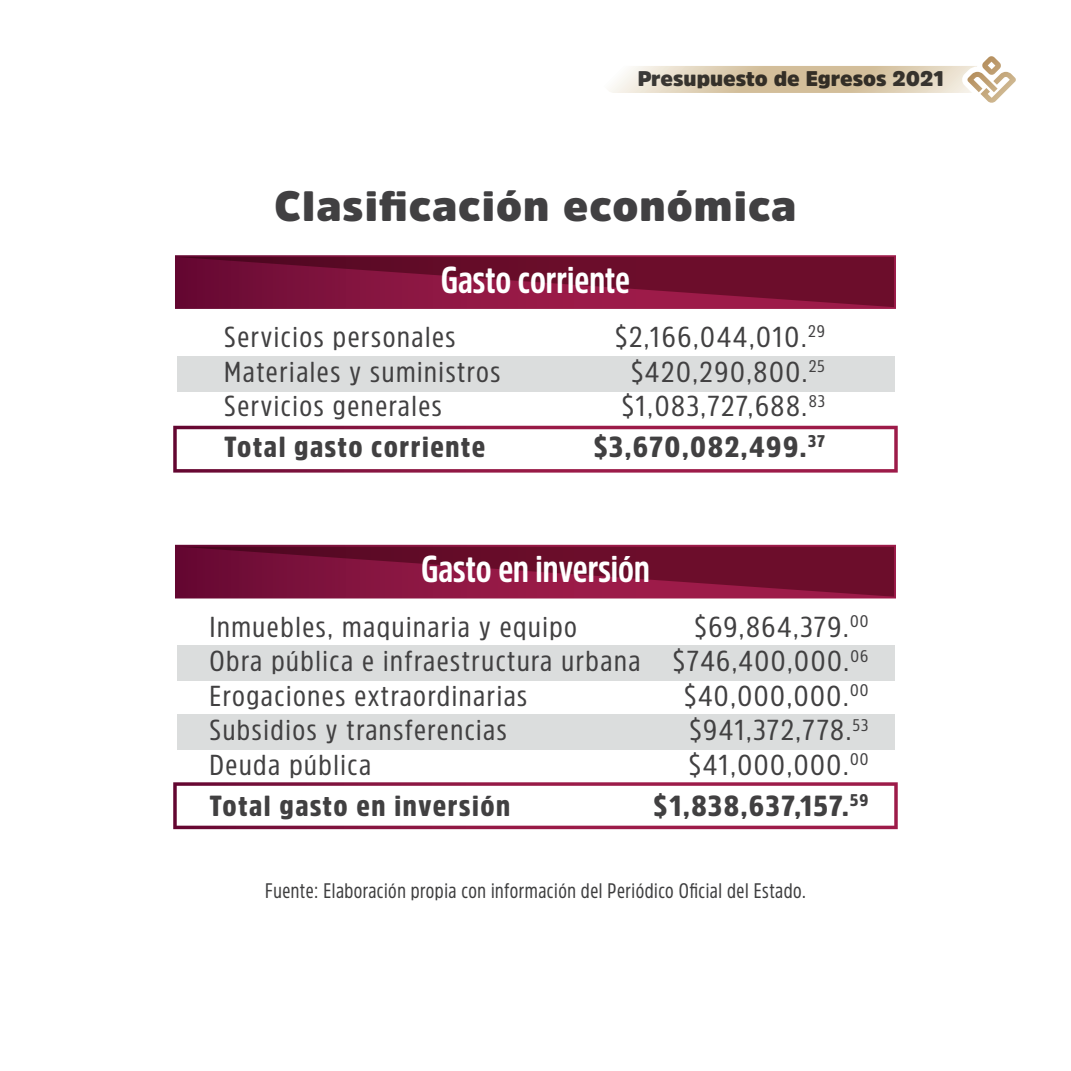
<style>
.page{position:relative;width:1071px;height:1071px;background:#fff}
.page>*{position:absolute;margin:0;border:0;box-sizing:border-box;transform-origin:0 0}
.t1{font:900 42px "Amsi Pro";letter-spacing:.025em;color:#414042}
.t2{font:700 37.27px "Amsi Pro Cond";color:#fff}
.t3{font:28.88px/34.6px "Amsi Pro Cond";letter-spacing:.05em;color:#414041;scale:1.09 1}
.t4{font:900 28.88px "Amsi Pro Cond";letter-spacing:.05em;color:#414041;scale:1.09 1}
.t5{font:21px "Amsi Pro Cond";letter-spacing:.025em;color:#3e3e3f}
.t6{font:900 21px "Amsi Pro";color:#3e3e3f}
</style>
<div class="page">
<svg style="left:175px;top:255px;width:721px;height:54px;background:#791136"></svg>
<div style="left:177px;top:356px;width:717px;height:35px;background:#dbdddd"></div>
<svg style="left:173px;top:426px;width:725px;height:47px"></svg>
<svg style="left:175px;top:545px;width:721px;height:53px;background:#781035"></svg>
<div style="left:177px;top:645px;width:717px;height:36px;background:#dbdddd"></div>
<div style="left:177px;top:714px;width:717px;height:36px;background:#dbdddd"></div>
<svg style="left:173px;top:782px;width:725px;height:47px"></svg>
<svg style="left:609px;top:56px;width:407px;height:47px"></svg>
<p class="t6" style="left:637px;top:64px;width:309px">Presupuesto de Egresos 2021</p>
<h1 class="t1" style="left:274px;top:177px;width:524px">Clasificación económica</h1>
<p class="t2" style="left:441px;top:254px;width:191px">Gasto corriente</p>
<p class="t3" style="left:224px;top:319px;width:255px">Servicios personales<br>Materiales y suministros<br>Servicios generales</p>
<p class="t4" style="left:224px;top:427px;width:241px">Total gasto corriente</p>
<p class="t3" style="left:615px;top:319px;width:194px;text-align:center">$2,166,044,010.<sup>29 </sup>$420,290,800.<sup>25 </sup>$1,083,727,688.<sup>83</sup></p>
<p class="t4" style="left:594px;top:427px;width:214px">$3,670,082,499.<sup>37</sup></p>
<p class="t2" style="left:421px;top:544px;width:230px">Gasto en inversión</p>
<p class="t3" style="left:209px;top:608px;width:397px">Inmuebles, maquinaria y equipo<br>Obra pública e infraestructura urbana<br>Erogaciones extraordinarias<br>Subsidios y transferencias<br>Deuda pública</p>
<p class="t4" style="left:209px;top:786px;width:278px">Total gasto en inversión</p>
<p class="t3" style="left:673px;top:608px;width:181px;text-align:right">$69,864,379.<sup>00 </sup>$746,400,000.<sup>06 </sup>$40,000,000.<sup>00 </sup>$941,372,778.<sup>53 </sup>$41,000,000.<sup>00</sup></p>
<p class="t4" style="left:654px;top:786px;width:199px">$1,838,637,157.<sup>59</sup></p>
<p class="t5" style="left:265px;top:877px;width:542px">Fuente: Elaboración propia con información del Periódico Oficial del Estado.</p>
</div>
